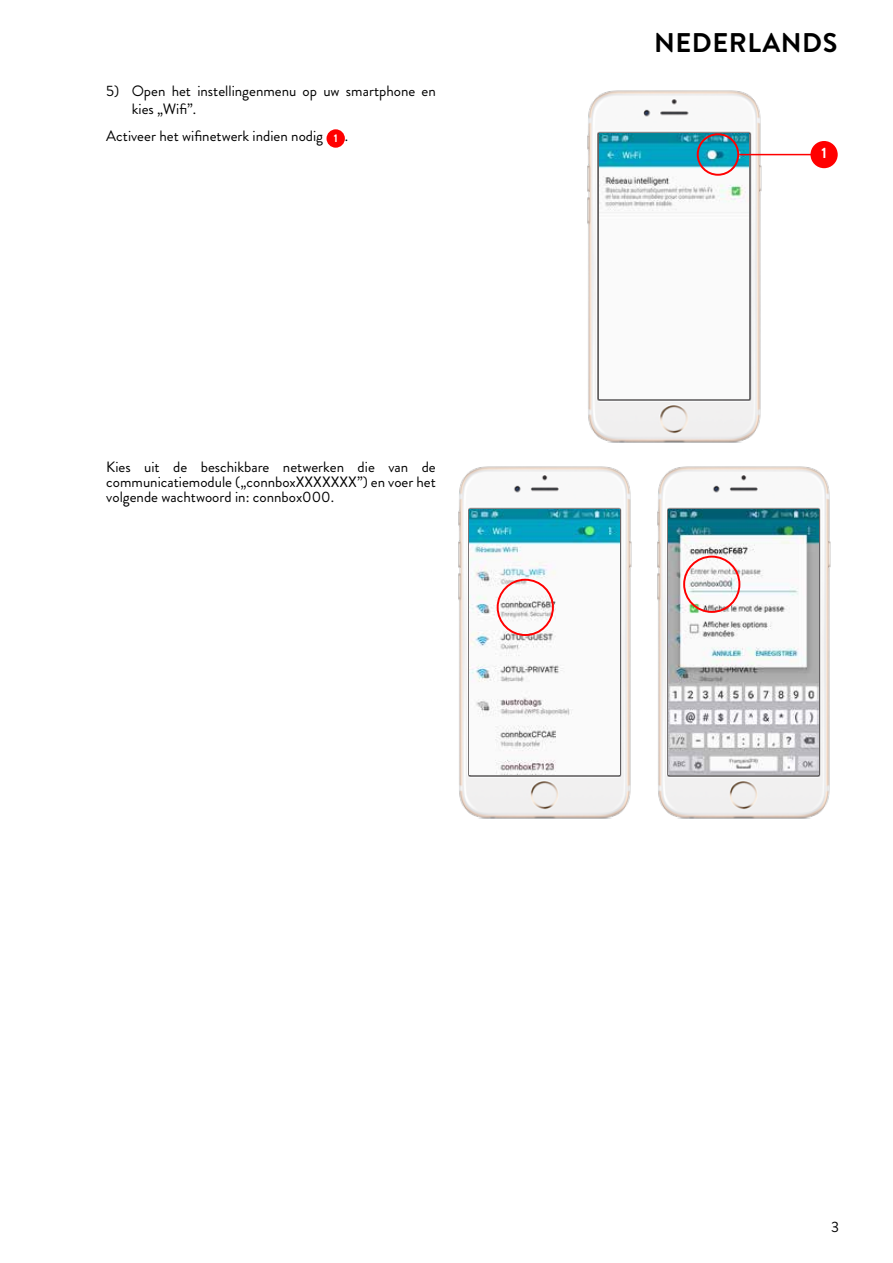
<style>
.page{position:relative;width:893px;height:1263px;background:#fff}
.page>*{position:absolute;margin:0;border:0;box-sizing:border-box;transform-origin:0 0}
.t1{font:700 27px "Brandon Grotesque";letter-spacing:.02em;color:#000}
.t2{font:15px/15px "Brandon Grotesque";color:#000}
.t3{font:700 15px "Brandon Grotesque";color:#fff}
.s1{font-weight:700;font-size:11.1px;color:#fff}
</style>
<div class="page">
<div style="left:326px;top:129px;width:19px;height:19px;background:#f00;border-radius:50%"></div>
<img style="left:587px;top:90px;width:181px;height:353px">
<img style="left:599px;top:133px;width:150px;height:265px">
<div style="left:697px;top:133px;width:42px;height:43px;border:2px solid #f00;border-radius:50%"></div>
<div style="left:810px;top:141px;width:28px;height:27px;background:#f00;border-radius:50%"></div>
<hr style="left:739px;top:154px;width:74px;height:1px;background:#f00">
<img style="left:458px;top:466px;width:174px;height:353px">
<img style="left:470px;top:510px;width:149px;height:265px">
<div style="left:497px;top:579px;width:57px;height:57px;border:2px solid #f00;border-radius:50%"></div>
<img style="left:657px;top:466px;width:174px;height:353px">
<img style="left:669px;top:510px;width:149px;height:265px">
<div style="left:683px;top:556px;width:57px;height:57px;border:2px solid #f00;border-radius:50%"></div>
<p class="t2" style="left:132px;top:82px;width:306px;line-height:18px;text-indent:-26px">5) Open het instellingenmenu op uw smartphone en kies „Wifi”.</p>
<p class="t2" style="left:106px;top:129px;width:243px">Activeer het wifinetwerk indien nodig <span class="s1">1</span> .</p>
<p class="t2" style="left:106px;top:459px;width:331px;text-align:justify">Kies uit de beschikbare netwerken die van de communicatiemodule („connboxXXXXXXX”) en voer het volgende wachtwoord in: connbox000.</p>
<h1 class="t1" style="left:654px;top:24px;width:185px">NEDERLANDS</h1>
<p class="t3" style="left:821px;top:143px;width:7px">1</p>
<p class="t2" style="left:831px;top:1219px;width:9px">3</p>
</div>
